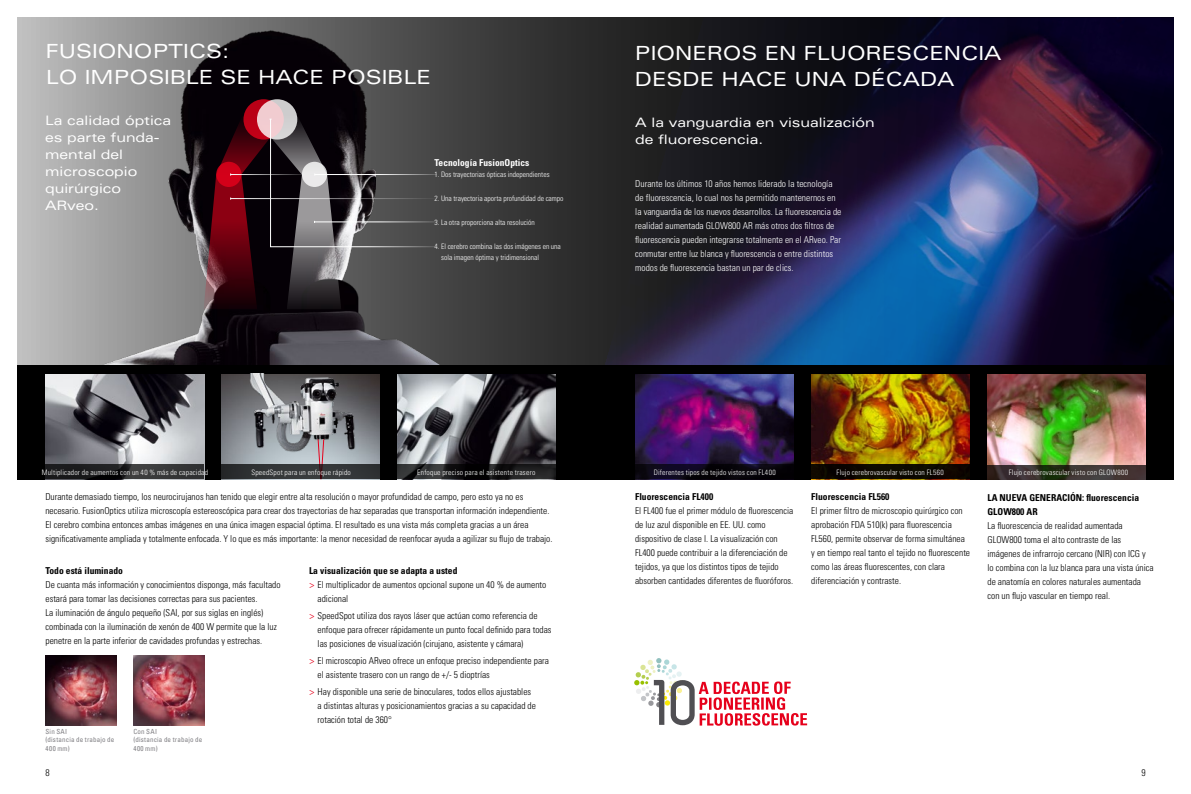
<style>
.page{position:relative;width:1191px;height:794px;background:#fff}
.page>*{position:absolute;margin:0;border:0;box-sizing:border-box;transform-origin:0 0}
.t1{font:expanded 19.5px/26px "Univers LT Std";color:#fff}
.t2{font:expanded 13px/17px "Univers LT Std";color:#fff}
.t3{font:300 condensed 9.5px/14px "Univers LT Std";color:#000}
.t4{font:300 condensed 9.5px/14px "Univers LT Std";color:#fff}
.t5{font:700 condensed 9.5px/14px "Univers LT Std";color:#000}
.t6{font:700 condensed 9.5px "Univers LT Std";color:#fff}
.t7{font:300 condensed 7.5px/10.5px "Univers LT Std";letter-spacing:.015em;color:#fff}
.t8{font:condensed 7px/8.5px "Univers LT Std";letter-spacing:.025em;color:#818084}
.s1{font-family:"Myriad Pro";font-weight:400;font-stretch:normal;color:#e6001b}
</style>
<div class="page">
<svg style="left:17px;top:17px;width:585px;height:348px;background:#5c5c5c"></svg>
<img style="left:602px;top:17px;width:572px;height:348px">
<img style="left:88px;top:17px;width:288px;height:348px">
<img style="left:171px;top:237px;width:300px;height:128px">
<hr style="left:315px;top:174px;width:122px;height:1px;background:#fff">
<hr style="left:314px;top:222px;width:123px;height:1px;background:#fff">
<svg style="left:243px;top:99px;width:41px;height:41px"></svg>
<svg style="left:257px;top:99px;width:40px;height:41px"></svg>
<div style="left:17px;top:365px;width:1157px;height:114px;background:#000"></div>
<img style="left:221px;top:374px;width:159px;height:90px">
<img style="left:45px;top:374px;width:159px;height:90px">
<img style="left:397px;top:374px;width:159px;height:90px">
<svg style="left:317px;top:452px;width:8px;height:28px"></svg>
<img style="left:635px;top:375px;width:159px;height:89px">
<svg style="left:204px;top:111px;width:231px;height:198px;background:#513f43"></svg>
<img style="left:45px;top:655px;width:71px;height:71px">
<img style="left:133px;top:655px;width:71px;height:71px">
<img style="left:811px;top:374px;width:158px;height:90px">
<img style="left:228px;top:373px;width:152px;height:79px">
<svg style="left:635px;top:464px;width:150px;height:15px;fill:#09070d"></svg>
<img style="left:987px;top:375px;width:158px;height:90px">
<svg style="left:634px;top:658px;width:173px;height:67px"></svg>
<svg style="left:45px;top:464px;width:159px;height:15px;background:#262728"></svg>
<svg style="left:397px;top:464px;width:159px;height:15px"></svg>
<svg style="left:221px;top:464px;width:159px;height:15px;background:#313335"></svg>
<svg style="left:987px;top:465px;width:159px;height:14px;background:#38312c"></svg>
<div style="left:811px;top:464px;width:159px;height:15px;background:#0e0800"></div>
<h1 class="t1" style="left:46px;top:38px;width:386px">FUSIONOPTICS:<br>LO IMPOSIBLE SE HACE POSIBLE</h1>
<h1 class="t1" style="left:635px;top:40px;width:368px">PIONEROS EN FLUORESCENCIA<br>DESDE HACE UNA DÉCADA</h1>
<h2 class="t2" style="left:45px;top:111px;width:128px">La calidad óptica es parte funda&shy;mental del microscopio quirúrgico<br>ARveo.</h2>
<p class="t6" style="left:434px;top:157px;width:96px">Tecnología FusionOptics</p>
<p class="t7" style="left:434px;top:169px;width:117px">1. Dos trayectorias ópticas independientes</p>
<p class="t7" style="left:434px;top:193px;width:131px">2. Una trayectoria aporta profundidad de campo</p>
<p class="t7" style="left:434px;top:217px;width:102px">3. La otra proporciona alta resolución</p>
<p class="t7" style="left:441px;top:241px;width:121px;text-indent:-7px">4. El cerebro combina las dos imágenes en una sola imagen óptima y tridimensional</p>
<h2 class="t2" style="left:635px;top:113px;width:241px">A la vanguardia en visualización de fluorescencia.</h2>
<p class="t4" style="left:635px;top:177px;width:208px">Durante los últimos 10 años hemos liderado la tecnología de fluorescencia, lo cual nos ha permitido mantenernos en la vanguardia de los nuevos desarrollos. La fluorescencia de realidad aumentada GLOW800 AR más otros dos filtros de fluorescencia pueden integrarse totalmente en el ARveo. Par conmutar entre luz blanca y fluorescencia o entre distintos modos de fluorescencia bastan un par de clics.</p>
<p class="t7" style="left:42px;top:466px;width:168px">Multiplicador de aumentos con un 40 % más de capacidad</p>
<p class="t7" style="left:251px;top:466px;width:101px">SpeedSpot para un enfoque rápido</p>
<p class="t7" style="left:417px;top:466px;width:120px">Enfoque preciso para el asistente trasero</p>
<p class="t7" style="left:653px;top:466px;width:124px">Diferentes tipos de tejido vistos con FL400</p>
<p class="t7" style="left:836px;top:466px;width:109px">Flujo cerebrovascular visto con FL560</p>
<p class="t7" style="left:1008px;top:467px;width:121px">Flujo cerebrovascular visto con GLOW800</p>
<p class="t5" style="left:811px;top:490px;width:80px">Fluorescencia FL560</p>
<p class="t3" style="left:811px;top:504px;width:160px">El primer filtro de microscopio quirúrgico con aprobación FDA 510(k) para fluorescencia FL560, permite observar de forma simultánea y en tiempo real tanto el tejido no fluorescente como las áreas fluorescentes, con clara diferenciación y contraste.</p>
<p class="t3" style="left:45px;top:490px;width:509px">Durante demasiado tiempo, los neurocirujanos han tenido que elegir entre alta resolución o mayor profundidad de campo, pero esto ya no es necesario. FusionOptics utiliza microscopía estereoscópica para crear dos trayectorias de haz separadas que transportan información independiente.<br>El cerebro combina entonces ambas imágenes en una única imagen espacial óptima. El resultado es una vista más completa gracias a un área significativamente ampliada y totalmente enfocada. Y lo que es más importante: la menor necesidad de reenfocar ayuda a agilizar su flujo de trabajo.</p>
<p class="t5" style="left:987px;top:490px;width:153px">LA NUEVA GENERACIÓN: fluorescencia<br>GLOW800 AR</p>
<p class="t5" style="left:635px;top:490px;width:80px">Fluorescencia FL400</p>
<p class="t3" style="left:635px;top:504px;width:160px">El FL400 fue el primer módulo de fluorescencia de luz azul disponible en EE. UU. como dispositivo de clase I. La visualización con FL400 puede contribuir a la diferenciación de tejidos, ya que los distintos tipos de tejido absorben cantidades diferentes de fluoróforos.</p>
<p class="t3" style="left:987px;top:518px;width:168px">La fluorescencia de realidad aumentada GLOW800 toma el alto contraste de las imágenes de infrarrojo cercano (NIR) con ICG y lo combina con la luz blanca para una vista única de anatomía en colores naturales aumentada con un flujo vascular en tiempo real.</p>
<p class="t5" style="left:45px;top:564px;width:79px">Todo está iluminado</p>
<p class="t3" style="left:45px;top:578px;width:237px">De cuanta más información y conocimientos disponga, más facultado estará para tomar las decisiones correctas para sus pacientes.<br>La iluminación de ángulo pequeño (SAI, por sus siglas en inglés) combinada con la iluminación de xenón de 400 W permite que la luz penetre en la parte inferior de cavidades profundas y estrechas.</p>
<p class="t5" style="left:309px;top:564px;width:150px">La visualización que se adapta a usted</p>
<p class="t3" style="left:309px;top:578px;width:239px"><span class="s1">&gt;</span> El multiplicador de aumentos opcional supone un 40 % de aumento</p>
<p class="t3" style="left:317px;top:592px;width:32px">adicional</p>
<p class="t3" style="left:317px;top:609px;width:235px;text-indent:-9px"><span class="s1">&gt;</span> SpeedSpot utiliza dos rayos láser que actúan como referencia de enfoque para ofrecer rápidamente un punto focal definido para todas las posiciones de visualización (cirujano, asistente y cámara)</p>
<p class="t3" style="left:317px;top:653px;width:233px;text-indent:-9px"><span class="s1">&gt;</span> El microscopio ARveo ofrece un enfoque preciso independiente para el asistente trasero con un rango de +/- 5 dioptrías</p>
<p class="t3" style="left:317px;top:684px;width:220px;text-indent:-9px"><span class="s1">&gt;</span> Hay disponible una serie de binoculares, todos ellos ajustables a distintas alturas y posicionamientos gracias a su capacidad de rotación total de 360°</p>
<p class="t8" style="left:45px;top:727px;width:70px">Sin SAI<br>(distancia de trabajo de<br>400 mm)</p>
<p class="t8" style="left:133px;top:727px;width:70px">Con SAI<br>(distancia de trabajo de<br>400 mm)</p>
<p class="t3" style="left:45px;top:766px;width:6px">8</p>
<p class="t3" style="left:1141px;top:766px;width:6px">9</p>
</div>
